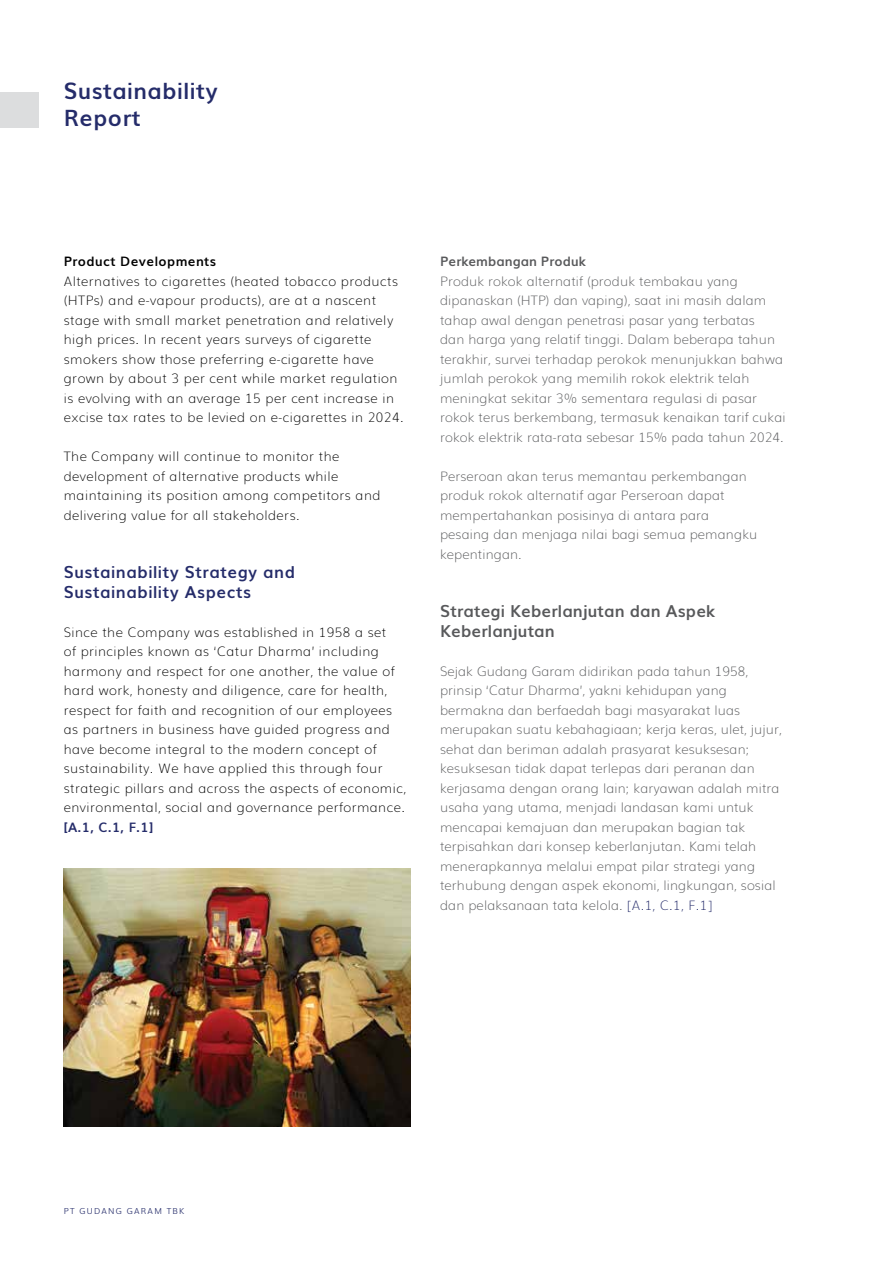
<style>
.page{position:relative;width:893px;height:1263px;background:#fff}
.page>*{position:absolute;margin:0;border:0;box-sizing:border-box;transform-origin:0 0}
.t1{font:700 22.5px/27px "Muli";letter-spacing:.025em;color:#252c6a}
.t2{font:700 16.5px/19.5px "Muli";letter-spacing:.035em;color:#252c6a}
.t3{font:700 16.5px/19.5px "Muli";letter-spacing:.01em;color:#58595b}
.t4{font:200 13.05px/19.5px "Muli";letter-spacing:.01em;color:#58595b}
.t5{font:200 13.05px/19.5px "Muli";letter-spacing:.035em;color:#000}
.t6{font:700 13.05px "Muli";letter-spacing:.035em;color:#000}
.t7{font:700 13.05px "Muli";letter-spacing:.01em;color:#58595b}
.t8{font:700 13.05px "Muli";color:#252c6a}
.t9{font:300 8.25px "Muli";letter-spacing:.15em;color:#252c6a}
.s1{color:#252c6a}
</style>
<div class="page">
<div style="left:0;top:92px;width:151px;height:35px;background:#dcddde"></div>
<div style="left:39px;top:64px;width:311px;height:83px;background:#fff"></div>
<img style="left:64px;top:869px;width:346px;height:258px">
<h1 class="t1" style="left:64px;top:76px;width:155px">Sustainability<br>Report</h1>
<p class="t6" style="left:64px;top:251px;width:154px">Product Developments</p>
<p class="t5" style="left:64px;top:270px;width:341px">Alternatives to cigarettes (heated tobacco products (HTPs) and e-vapour products), are at a nascent stage with small market penetration and relatively high prices. In recent years surveys of cigarette smokers show those preferring e-cigarette have grown by about 3 per cent while market regulation is evolving with an average 15 per cent increase in excise tax rates to be levied on e-cigarettes in 2024.</p>
<p class="t5" style="left:64px;top:446px;width:318px">The Company will continue to monitor the development of alternative products while maintaining its position among competitors and delivering value for all stakeholders.</p>
<p class="t2" style="left:64px;top:561px;width:233px">Sustainability Strategy and<br>Sustainability Aspects</p>
<p class="t5" style="left:64px;top:621px;width:344px">Since the Company was established in 1958 a set<br>of principles known as ‘Catur Dharma’ including harmony and respect for one another, the value of hard work, honesty and diligence, care for health, respect for faith and recognition of our employees as partners in business have guided progress and have become integral to the modern concept of sustainability. We have applied this through four strategic pillars and across the aspects of economic, environmental, social and governance performance.</p>
<p class="t8" style="left:64px;top:817px;width:91px">[A.1, C.1, F.1]</p>
<p class="t7" style="left:440px;top:251px;width:147px">Perkembangan Produk</p>
<p class="t4" style="left:440px;top:270px;width:347px">Produk rokok alternatif (produk tembakau yang dipanaskan (HTP) dan vaping), saat ini masih dalam tahap awal dengan penetrasi pasar yang terbatas<br>dan harga yang relatif tinggi. Dalam beberapa tahun terakhir, survei terhadap perokok menunjukkan bahwa jumlah perokok yang memilih rokok elektrik telah meningkat sekitar 3% sementara regulasi di pasar rokok terus berkembang, termasuk kenaikan tarif cukai rokok elektrik rata-rata sebesar 15% pada tahun 2024.</p>
<p class="t4" style="left:440px;top:465px;width:319px">Perseroan akan terus memantau perkembangan produk rokok alternatif agar Perseroan dapat mempertahankan posisinya di antara para pesaing dan menjaga nilai bagi semua pemangku kepentingan.</p>
<p class="t3" style="left:440px;top:600px;width:276px">Strategi Keberlanjutan dan Aspek<br>Keberlanjutan</p>
<p class="t4" style="left:440px;top:660px;width:343px">Sejak Gudang Garam didirikan pada tahun 1958, prinsip ‘Catur Dharma’, yakni kehidupan yang bermakna dan berfaedah bagi masyarakat luas merupakan suatu kebahagiaan; kerja keras, ulet, jujur, sehat dan beriman adalah prasyarat kesuksesan; kesuksesan tidak dapat terlepas dari peranan dan kerjasama dengan orang lain; karyawan adalah mitra usaha yang utama, menjadi landasan kami untuk mencapai kemajuan dan merupakan bagian tak terpisahkan dari konsep keberlanjutan. Kami telah menerapkannya melalui empat pilar strategi yang terhubung dengan aspek ekonomi, lingkungan, sosial dan pelaksanaan tata kelola. <span class="s1">[A.1, C.1, F.1]</span></p>
<p class="t9" style="left:64px;top:1204px;width:122px">PT GUDANG GARAM TBK</p>
</div>
